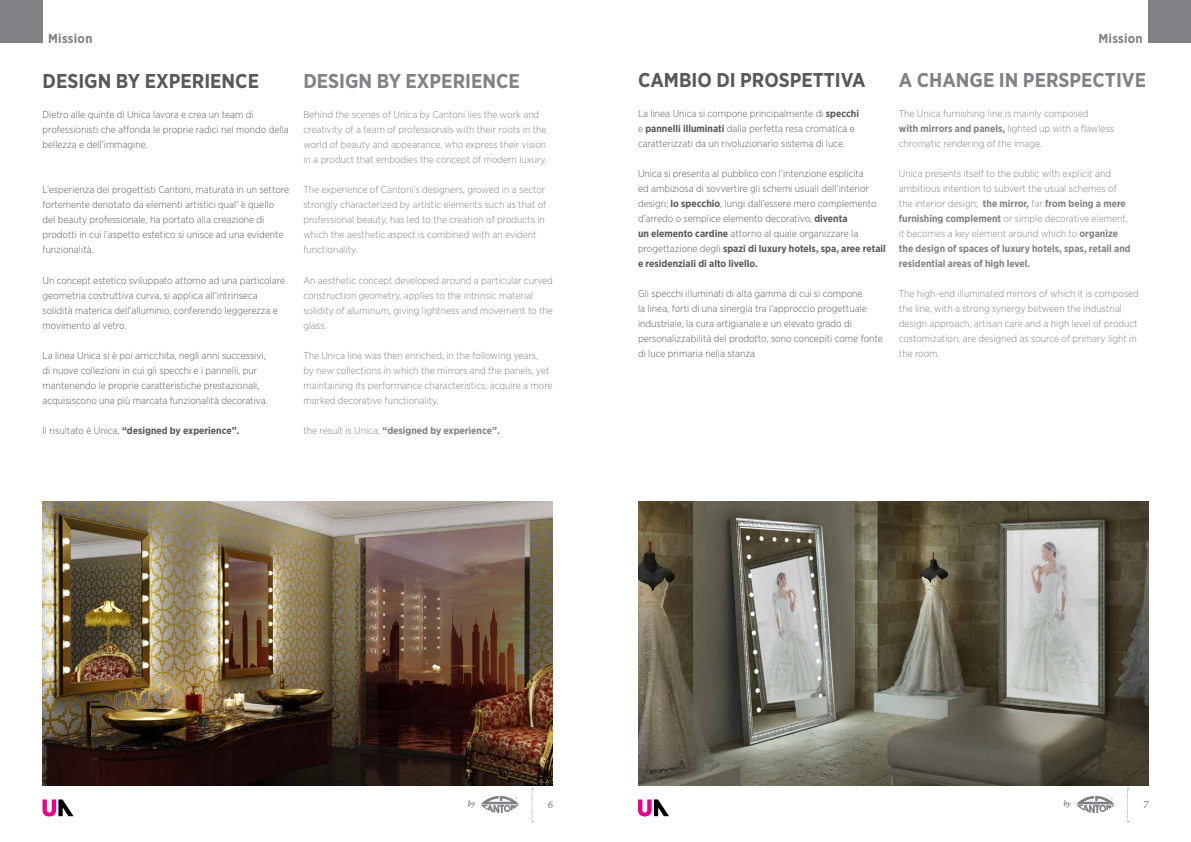
<style>
.page{position:relative;width:1191px;height:842px;background:#fff}
.page>*{position:absolute;margin:0;border:0;box-sizing:border-box;transform-origin:0 0}
.t1{font:700 20px "Gotham Narrow";color:#808285}
.t2{font:700 20px "Gotham Narrow";color:#58595b}
.t3{font:700 13px "Gotham Narrow";letter-spacing:.02em;color:#808285}
.t4{font:italic 11px "Minion Pro";color:#717275}
.t5{font:300 10px/15px "Gotham Narrow";color:#58595b}
.t6{font:300 10px/15px "Gotham Narrow";color:#808285}
.t7{font:700 10px "Gotham Narrow";color:#58595b}
.t8{font:700 10px "Gotham Narrow";color:#808285}
.t9{font:italic 8px "Minion Pro";color:#4d4d4f}
.s1{font-weight:300}
.s2{font-weight:700}
</style>
<div class="page">
<img style="left:638px;top:502px;width:510px;height:283px">
<img style="left:43px;top:502px;width:510px;height:283px">
<svg style="left:43px;top:799px;width:31px;height:17px"></svg>
<svg style="left:638px;top:799px;width:31px;height:17px"></svg>
<svg style="left:481px;top:796px;width:38px;height:17px"></svg>
<svg style="left:1076px;top:796px;width:38px;height:17px"></svg>
<svg style="left:531px;top:788px;width:2px;height:34px"></svg>
<svg style="left:1127px;top:788px;width:1px;height:34px"></svg>
<div style="left:1148px;top:0;width:43px;height:43px;background:#808285"></div>
<div style="left:0;top:0;width:43px;height:43px;background:#808285"></div>
<h2 class="t3" style="left:48px;top:30px;width:46px">Mission</h2>
<h1 class="t2" style="left:43px;top:69px;width:218px">DESIGN BY EXPERIENCE</h1>
<p class="t5" style="left:43px;top:107px;width:248px">Dietro alle quinte di Unica lavora e crea un team di professionisti che affonda le proprie radici nel mondo della bellezza e dell’immagine.</p>
<p class="t5" style="left:43px;top:182px;width:248px">L’esperienza dei progettisti Cantoni, maturata in un settore fortemente denotato da elementi artistici qual’ è quello del beauty professionale, ha portato alla creazione di prodotti in cui l’aspetto estetico si unisce ad una evidente funzionalità.</p>
<p class="t5" style="left:43px;top:272px;width:244px">Un concept estetico sviluppato attorno ad una particolare geometria costruttiva curva, si applica all’intrinseca solidità materica dell’alluminio, conferendo leggerezza e movimento al vetro.</p>
<p class="t5" style="left:43px;top:347px;width:227px">La linea Unica si è poi arricchita, negli anni successivi, di nuove collezioni in cui gli specchi e i pannelli, pur mantenendo le proprie caratteristiche prestazionali, acquisiscono una più marcata funzionalità decorativa.</p>
<p class="t7" style="left:43px;top:424px;width:198px"><span class="s1">Il risultato è Unica,</span> “designed by experience”.</p>
<h1 class="t1" style="left:303px;top:69px;width:218px">DESIGN BY EXPERIENCE</h1>
<p class="t6" style="left:303px;top:107px;width:245px">Behind the scenes of Unica by Cantoni lies the work and creativity of a team of professionals with their roots in the world of beauty and appearance, who express their vision in a product that embodies the concept of modern luxury.</p>
<p class="t6" style="left:303px;top:182px;width:244px">The experience of Cantoni’s designers, growed in a sector strongly characterized by artistic elements such as that of professional beauty, has led to the creation of products in which the aesthetic aspect is combined with an evident functionality.</p>
<p class="t6" style="left:303px;top:272px;width:251px">An aesthetic concept developed around a particular curved construction geometry, applies to the intrinsic material solidity of aluminum, giving lightness and movement to the glass.</p>
<p class="t6" style="left:303px;top:347px;width:251px">The Unica line was then enriched, in the following years,<br>by new collections in which the mirrors and the panels, yet maintaining its performance characteristics, acquire a more marked decorative functionality.</p>
<p class="t8" style="left:303px;top:424px;width:198px"><span class="s1">the result is Unica,</span> “designed by experience”.</p>
<h1 class="t2" style="left:638px;top:67px;width:229px">CAMBIO DI PROSPETTIVA</h1>
<p class="t5" style="left:638px;top:106px;width:222px">La linea Unica si compone principalmente di <span class="s2">specchi </span>e <span class="s2">pannelli illuminati</span> dalla perfetta resa cromatica e caratterizzati da un rivoluzionario sistema di luce.</p>
<p class="t5" style="left:638px;top:166px;width:249px">Unica si presenta al pubblico con l’intenzione esplicita<br>ed ambiziosa di sovvertire gli schemi usuali dell’interior design; <span class="s2">lo specchio</span>, lungi dall’essere mero complemento d’arredo o semplice elemento decorativo, <span class="s2">diventa<br>un elemento cardine</span> attorno al quale organizzare la progettazione degli <span class="s2">spazi di luxury hotels, spa, aree retail e residenziali di alto livello.</span></p>
<p class="t5" style="left:638px;top:286px;width:246px">Gli specchi illuminati di alta gamma di cui si compone<br>la linea, forti di una sinergia tra l’approccio progettuale industriale, la cura artigianale e un elevato grado di personalizzabilità del prodotto, sono concepiti come fonte di luce primaria nella stanza</p>
<h2 class="t3" style="left:1098px;top:30px;width:46px">Mission</h2>
<h1 class="t1" style="left:899px;top:67px;width:249px">A CHANGE IN PERSPECTIVE</h1>
<p class="t6" style="left:899px;top:106px;width:217px">The Unica furnishing line is mainly composed<br><span class="s2">with mirrors and panels,</span> lighted up with a flawless chromatic rendering of the image.</p>
<p class="t6" style="left:899px;top:166px;width:233px">Unica presents itself to the public with explicit and ambitious intention to subvert the usual schemes of the interior design; <span class="s2">the mirror,</span> far <span class="s2">from being a mere furnishing complement</span> or simple decorative element, it becomes a key element around which to <span class="s2">organize the design of spaces of luxury hotels, spas, retail and residential areas of high level.</span></p>
<p class="t6" style="left:899px;top:286px;width:241px">The high-end illuminated mirrors of which it is composed the line, with a strong synergy between the industrial design approach, artisan care and a high level of product customization, are designed as source of primary light in the room.</p>
<p class="t9" style="left:468px;top:798px;width:9px">by</p>
<p class="t4" style="left:548px;top:797px;width:7px">6</p>
<p class="t9" style="left:1063px;top:798px;width:9px">by</p>
<p class="t4" style="left:1143px;top:797px;width:7px">7</p>
</div>
